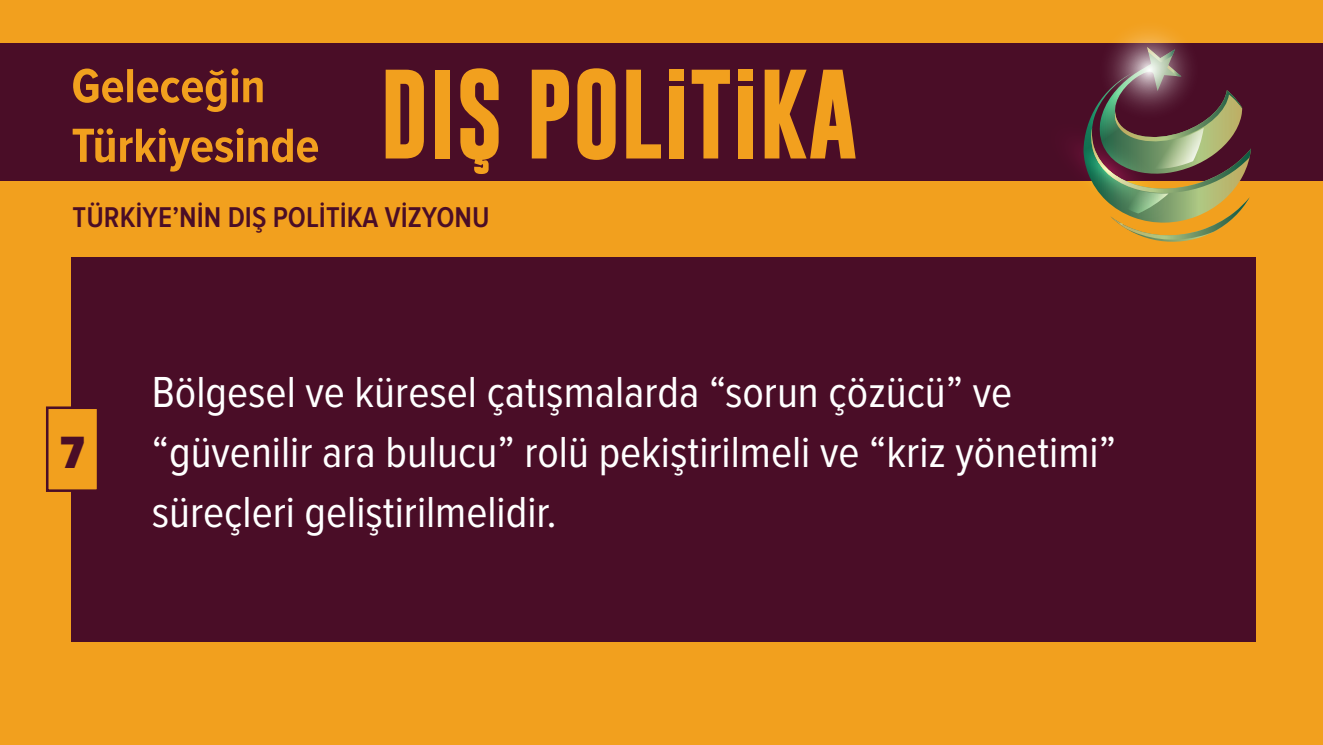
<style>
.page{position:relative;width:1323px;height:745px;background:#fff}
.page>*{position:absolute;margin:0;border:0;box-sizing:border-box;transform-origin:0 0}
.t1{font:900 46.88px "Proxima Nova Cond";color:#4a0d27}
.t2{font:45px/60px "Proxima Nova Cond";color:#fff}
.t3{font:600 29.62px "Proxima Nova Cond";color:#4a0d27}
</style>
<div class="page">
<div style="left:0;top:0;width:1323px;height:744px;background:#f2a01e"></div>
<div style="left:0;top:43px;width:1323px;height:137px;background:#4a0d27"></div>
<svg style="left:1028px;top:30px;width:223px;height:212px"></svg>
<svg style="left:73px;top:128px;width:245px;height:43px"></svg>
<svg style="left:73px;top:68px;width:190px;height:44px"></svg>
<svg style="left:386px;top:70px;width:38px;height:88px"></svg>
<div style="left:435px;top:70px;width:14px;height:88px;background:#f2a01e"></div>
<svg style="left:532px;top:70px;width:37px;height:88px"></svg>
<svg style="left:577px;top:68px;width:38px;height:92px"></svg>
<svg style="left:626px;top:70px;width:35px;height:88px"></svg>
<div style="left:669px;top:86px;width:14px;height:72px;background:#f2a01e"></div>
<svg style="left:692px;top:70px;width:38px;height:88px"></svg>
<div style="left:738px;top:86px;width:15px;height:72px;background:#f2a01e"></div>
<svg style="left:764px;top:70px;width:91px;height:88px"></svg>
<svg style="left:460px;top:68px;width:39px;height:106px"></svg>
<div style="left:669px;top:70px;width:14px;height:11px;background:#f2a01e"></div>
<div style="left:738px;top:70px;width:15px;height:11px;background:#f2a01e"></div>
<div style="left:71px;top:257px;width:1184px;height:383px;background:#4a0d27"></div>
<div style="left:47px;top:407px;width:51px;height:83px;background:#f2a01e"></div>
<div style="left:46px;top:406px;width:53px;height:85px;border:3px solid #4a0d27"></div>
<p class="t3" style="left:73px;top:200px;width:418px">TÜRKİYE’NİN DIŞ POLİTİKA VİZYONU</p>
<p class="t1" style="left:61px;top:425px;width:26px">7</p>
<p class="t2" style="left:152px;top:363px;width:966px">Bölgesel ve küresel çatışmalarda “sorun çözücü” ve “güvenilir ara bulucu” rolü pekiştirilmeli ve “kriz yönetimi” süreçleri geliştirilmelidir.</p>
</div>
